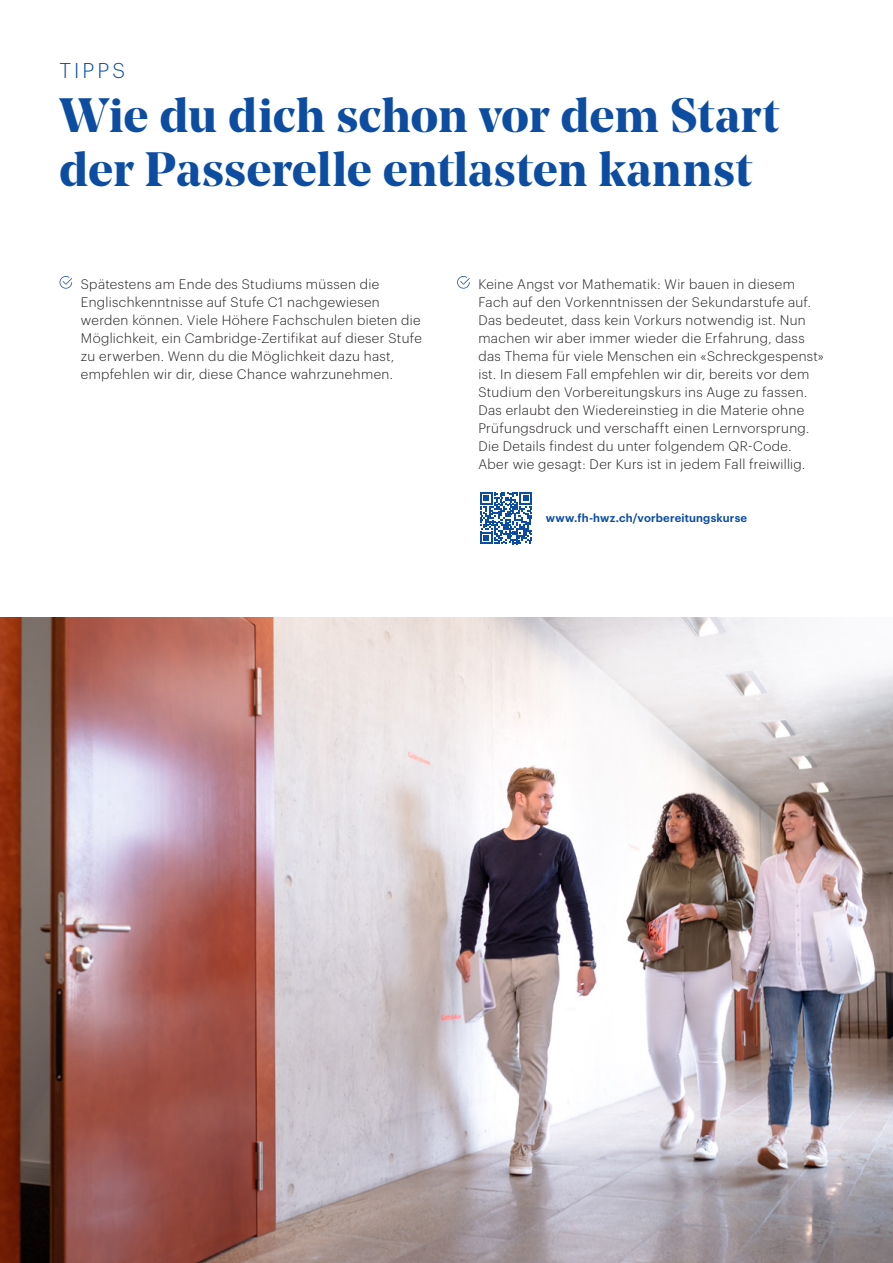
<style>
.page{position:relative;width:893px;height:1263px;background:#fff}
.page>*{position:absolute;margin:0;border:0;box-sizing:border-box;transform-origin:0 0}
._2_Haupttitel{font:700 48px/54px "Noe Display";letter-spacing:.005em;color:#0d4da1}
._3_Übertitel{font:300 21px "Graphik";letter-spacing:.145em;color:#0d4da1}
.t1{font:300 13.5px/18px "Graphik";letter-spacing:.025em;color:#231f20}
._10_Modul_Content{font:600 11.25px "Graphik";letter-spacing:.015em;color:#0d4da1}
</style>
<div class="page">
<svg style="left:59px;top:276px;width:13px;height:13px"></svg>
<svg style="left:457px;top:276px;width:13px;height:13px"></svg>
<svg style="left:480px;top:492px;width:52px;height:52px"></svg>
<img style="left:0;top:618px;width:893px;height:645px">
<p class="_3_Übertitel" style="left:60px;top:55px;width:67px">TIPPS</p>
<p class="_2_Haupttitel" style="left:60px;top:87px;width:721px">Wie du dich schon vor dem Start der Passerelle entlasten kannst</p>
<p class="t1" style="left:81px;top:274px;width:343px">Spätestens am Ende des Studiums müssen die Englischkenntnisse auf Stufe C1 nachgewiesen werden können. Viele Höhere Fachschulen bieten die Möglichkeit, ein Cambridge-Zertifikat auf dieser Stufe zu erwerben. Wenn du die Möglichkeit dazu hast, empfehlen wir dir, diese Chance wahrzunehmen.</p>
<p class="t1" style="left:478px;top:274px;width:347px">Keine Angst vor Mathematik: Wir bauen in diesem Fach auf den Vorkenntnissen der Sekundarstufe auf.<br>Das bedeutet, dass kein Vorkurs notwendig ist. Nun machen wir aber immer wieder die Erfahrung, dass das Thema für viele Menschen ein «Schreckgespenst» ist. In diesem Fall empfehlen wir dir, bereits vor dem Studium den Vorbereitungskurs ins Auge zu fassen.<br>Das erlaubt den Wiedereinstieg in die Materie ohne Prüfungsdruck und verschafft einen Lernvorsprung.<br>Die Details findest du unter folgendem QR-Code.<br>Aber wie gesagt: Der Kurs ist in jedem Fall freiwillig.</p>
<p class="_10_Modul_Content" style="left:546px;top:509px;width:203px">www.fh-hwz.ch/vorbereitungskurse</p>
</div>
